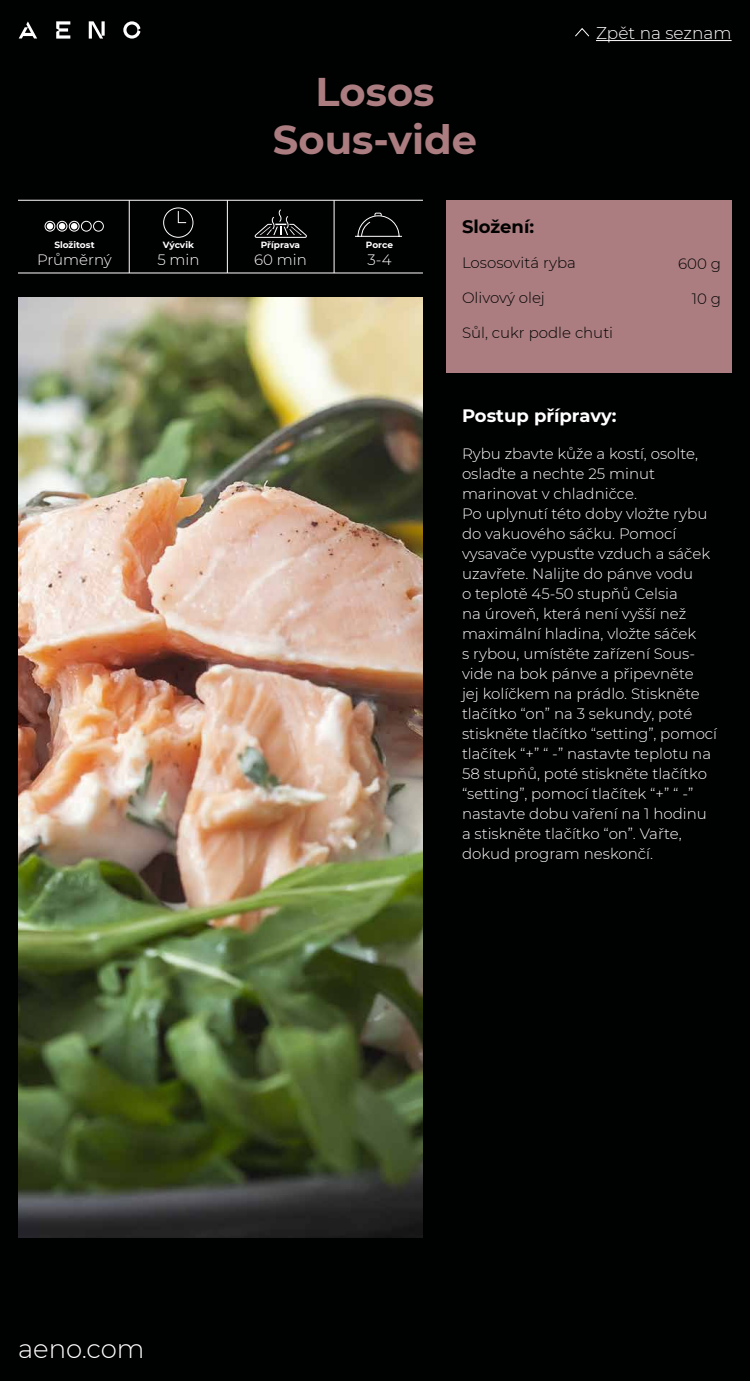
<style>
.page{position:relative;width:750px;height:1381px;background:#000101}
.page>*{position:absolute;margin:0;border:0;box-sizing:border-box;transform-origin:0 0}
.t1{font:700 40px/48px "Montserrat";color:#ab7d80;text-align:center}
.t2{font:300 26px "Montserrat";color:#fff}
.t3{font:700 18px "Montserrat";color:#fff}
.t4{font:700 18px "Montserrat";color:#000101}
.t5{font:300 17px "Montserrat";color:#fff}
.t6{font:300 15px/20px "Montserrat";color:#fff}
.t7{font:300 15px "Montserrat";color:#000101}
.t8{font:700 9px "Montserrat";letter-spacing:-.005em;color:#fff}
</style>
<div class="page">
<svg style="left:89px;top:21px;width:16px;height:18px"></svg>
<svg style="left:123px;top:21px;width:17px;height:18px"></svg>
<svg style="left:19px;top:21px;width:18px;height:18px"></svg>
<svg style="left:56px;top:21px;width:14px;height:18px"></svg>
<svg style="left:575px;top:28px;width:15px;height:9px"></svg>
<hr style="left:596px;top:40px;width:136px;height:1px;background:#fff">
<div style="left:446px;top:200px;width:286px;height:172px;background:#ab7d80"></div>
<img style="left:18px;top:298px;width:405px;height:940px">
<hr style="left:18px;top:200px;width:405px;height:1px;background:#fff">
<hr style="left:18px;top:273px;width:405px;height:1px;background:#fff">
<hr style="left:129px;top:200px;width:1px;height:73px;background:#fff">
<hr style="left:227px;top:200px;width:1px;height:73px;background:#fff">
<hr style="left:334px;top:200px;width:1px;height:73px;background:#fff">
<div style="left:163px;top:207px;width:30px;height:31px;border:1px solid #fff;border-radius:50%"></div>
<svg style="left:178px;top:211px;width:9px;height:12px"></svg>
<svg style="left:254px;top:209px;width:53px;height:29px"></svg>
<svg style="left:355px;top:213px;width:47px;height:24px"></svg>
<div style="left:45px;top:221px;width:10px;height:11px;border:1px solid #fff;border-radius:50%"></div>
<svg style="left:47px;top:223px;width:6px;height:6px"></svg>
<div style="left:57px;top:221px;width:11px;height:11px;border:1px solid #fff;border-radius:50%"></div>
<svg style="left:59px;top:223px;width:6px;height:6px"></svg>
<div style="left:69px;top:221px;width:11px;height:11px;border:1px solid #fff;border-radius:50%"></div>
<svg style="left:71px;top:220px;width:33px;height:12px"></svg>
<p class="t8" style="left:54px;top:239px;width:42px">Složitost</p>
<p class="t6" style="left:37px;top:249px;width:76px">Průměrný</p>
<p class="t8" style="left:163px;top:239px;width:33px">Výcvik</p>
<p class="t6" style="left:157px;top:249px;width:44px">5 min</p>
<h1 class="t1" style="left:273px;top:66px;width:206px">Losos<br>Sous-vide</h1>
<p class="t5" style="left:596px;top:22px;width:137px">Zpět na seznam</p>
<p class="t8" style="left:261px;top:239px;width:41px">Příprava</p>
<p class="t6" style="left:254px;top:249px;width:54px">60 min</p>
<p class="t8" style="left:366px;top:239px;width:29px">Porce</p>
<p class="t6" style="left:367px;top:249px;width:26px">3-4</p>
<p class="t4" style="left:462px;top:214px;width:74px">Složení:</p>
<p class="t7" style="left:462px;top:253px;width:115px">Lososovitá ryba</p>
<p class="t7" style="left:462px;top:287px;width:84px">Olivový olej</p>
<p class="t7" style="left:462px;top:322px;width:153px">Sůl, cukr podle chuti</p>
<p class="t7" style="left:678px;top:253px;width:44px">600 g</p>
<p class="t7" style="left:692px;top:288px;width:31px">10 g</p>
<p class="t3" style="left:462px;top:403px;width:156px">Postup přípravy:</p>
<p class="t6" style="left:462px;top:443px;width:257px">Rybu zbavte kůže a kostí, osolte, oslaďte a nechte 25 minut marinovat v chladničce.<br>Po uplynutí této doby vložte rybu do vakuového sáčku. Pomocí vysavače vypusťte vzduch a sáček uzavřete. Nalijte do pánve vodu<br>o teplotě 45-50 stupňů Celsia<br>na úroveň, která není vyšší než maximální hladina, vložte sáček<br>s rybou, umístěte zařízení Sous&shy;vide na bok pánve a připevněte<br>jej kolíčkem na prádlo. Stiskněte tlačítko “on” na 3 sekundy, poté stiskněte tlačítko “setting”, pomocí tlačítek “+” “ -” nastavte teplotu na<br>58 stupňů, poté stiskněte tlačítko “setting”, pomocí tlačítek “+” “ -” nastavte dobu vaření na 1 hodinu a stiskněte tlačítko “on”. Vařte, dokud program neskončí.</p>
<h2 class="t2" style="left:18px;top:1331px;width:128px">aeno.com</h2>
</div>
